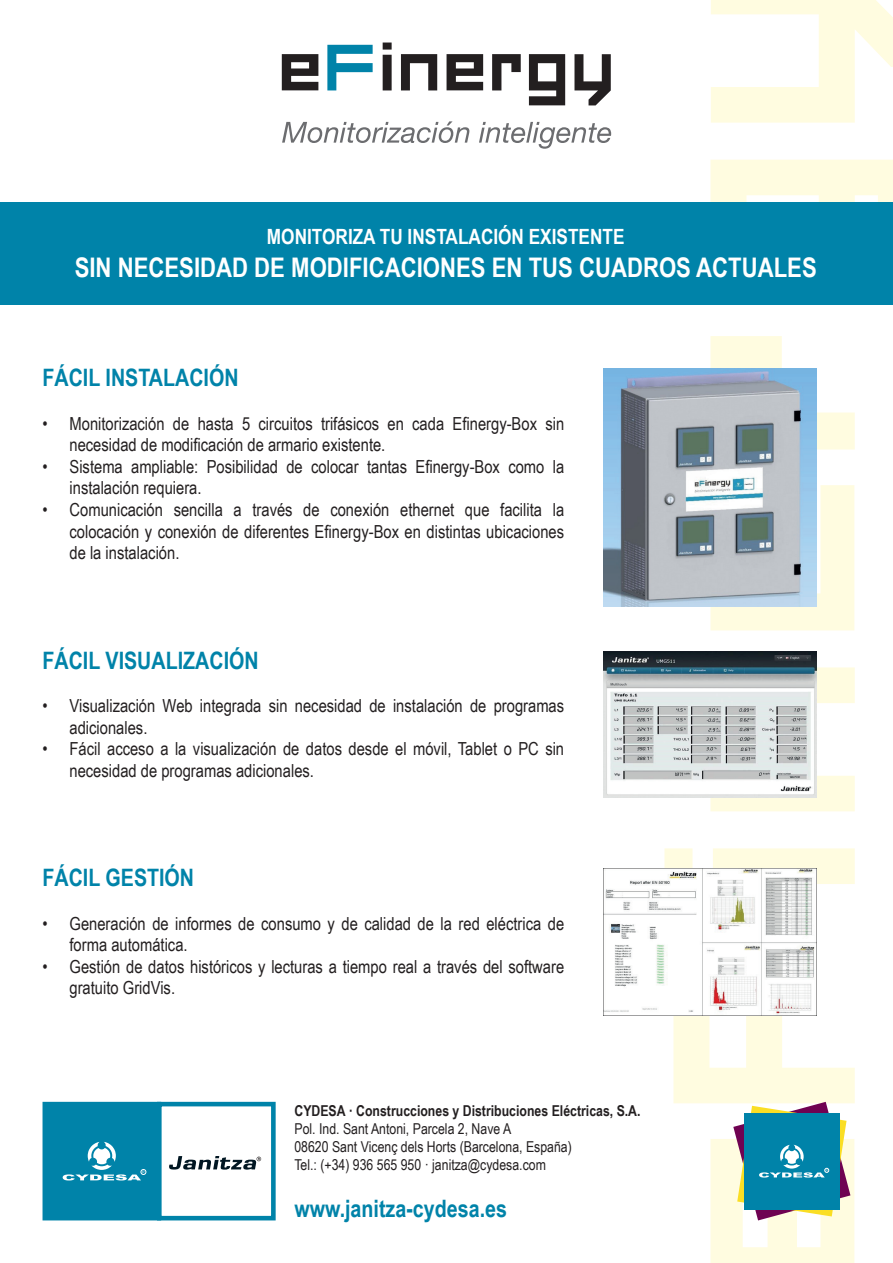
<style>
.page{position:relative;width:893px;height:1263px;background:#fff}
.page>*{position:absolute;margin:0;border:0;box-sizing:border-box;transform-origin:0 0}
.t1{font:700 27px "Arial Narrow";color:#fff}
.t2{font:700 24px "Arial Narrow";color:#0083a9}
.t3{font:700 21px "Arial Narrow";color:#fff}
.t4{font:18px/21.6px "Arial Narrow";color:#231f20}
.t5{font:15px/18px "Arial Narrow";color:#231f20}
.t6{font:700 15px "Arial Narrow";color:#231f20}
</style>
<div class="page">
<svg style="left:664px;top:0;width:229px;height:884px"></svg>
<div style="left:43px;top:1102px;width:118px;height:118px;background:#0083a9"></div>
<svg style="left:63px;top:1142px;width:83px;height:38px"></svg>
<div style="left:157px;top:1102px;width:119px;height:118px;background:#fff;border:5px solid #0083a9"></div>
<svg style="left:169px;top:1156px;width:92px;height:13px"></svg>
<svg style="left:383px;top:43px;width:228px;height:62px"></svg>
<svg style="left:327px;top:45px;width:46px;height:45px"></svg>
<svg style="left:282px;top:54px;width:36px;height:36px"></svg>
<svg style="left:282px;top:121px;width:329px;height:28px"></svg>
<img style="left:604px;top:369px;width:212px;height:237px">
<img style="left:604px;top:651px;width:212px;height:146px">
<img style="left:603px;top:869px;width:213px;height:147px">
<div style="left:0;top:202px;width:893px;height:103px;background:#0083a9"></div>
<svg style="left:673px;top:924px;width:182px;height:339px"></svg>
<p class="t3" style="left:267px;top:221px;width:359px">MONITORIZA TU INSTALACIÓN EXISTENTE</p>
<h1 class="t1" style="left:75px;top:247px;width:744px">SIN NECESIDAD DE MODIFICACIONES EN TUS CUADROS ACTUALES</h1>
<h2 class="t2" style="left:43px;top:360px;width:198px">FÁCIL INSTALACIÓN</h2>
<p class="t4" style="left:70px;top:412px;width:496px;text-indent:-27px">• Monitorización de hasta 5 circuitos trifásicos en cada Efinergy-Box sin necesidad de modificación de armario existente.</p>
<p class="t4" style="left:70px;top:455px;width:496px;text-indent:-27px">• Sistema ampliable: Posibilidad de colocar tantas Efinergy-Box como la instalación requiera.</p>
<p class="t4" style="left:70px;top:498px;width:496px;text-align:justify;text-indent:-27px">• Comunicación sencilla a través de conexión ethernet que facilita la colocación y conexión de diferentes Efinergy-Box en distintas ubicaciones de la instalación.</p>
<h2 class="t2" style="left:43px;top:642px;width:218px">FÁCIL VISUALIZACIÓN</h2>
<p class="t4" style="left:70px;top:694px;width:496px;text-indent:-27px">• Visualización Web integrada sin necesidad de instalación de programas adicionales.</p>
<p class="t4" style="left:70px;top:737px;width:496px;text-indent:-27px">• Fácil acceso a la visualización de datos desde el móvil, Tablet o PC sin necesidad de programas adicionales.</p>
<h2 class="t2" style="left:43px;top:860px;width:153px">FÁCIL GESTIÓN</h2>
<p class="t4" style="left:70px;top:912px;width:496px;text-indent:-27px">• Generación de informes de consumo y de calidad de la red eléctrica de forma automática.</p>
<p class="t4" style="left:70px;top:955px;width:496px;text-indent:-27px">• Gestión de datos históricos y lecturas a tiempo real a través del software gratuito GridVis.</p>
<p class="t6" style="left:294px;top:1099px;width:348px">CYDESA · Construcciones y Distribuciones Eléctricas, S.A.</p>
<p class="t5" style="left:294px;top:1119px;width:279px">Pol. Ind. Sant Antoni, Parcela 2, Nave A<br>08620 Sant Vicenç dels Horts (Barcelona, España)<br>Tel.: (+34) 936 565 950 · janitza@cydesa.com</p>
<h2 class="t2" style="left:294px;top:1190px;width:214px">www.janitza-cydesa.es</h2>
</div>
